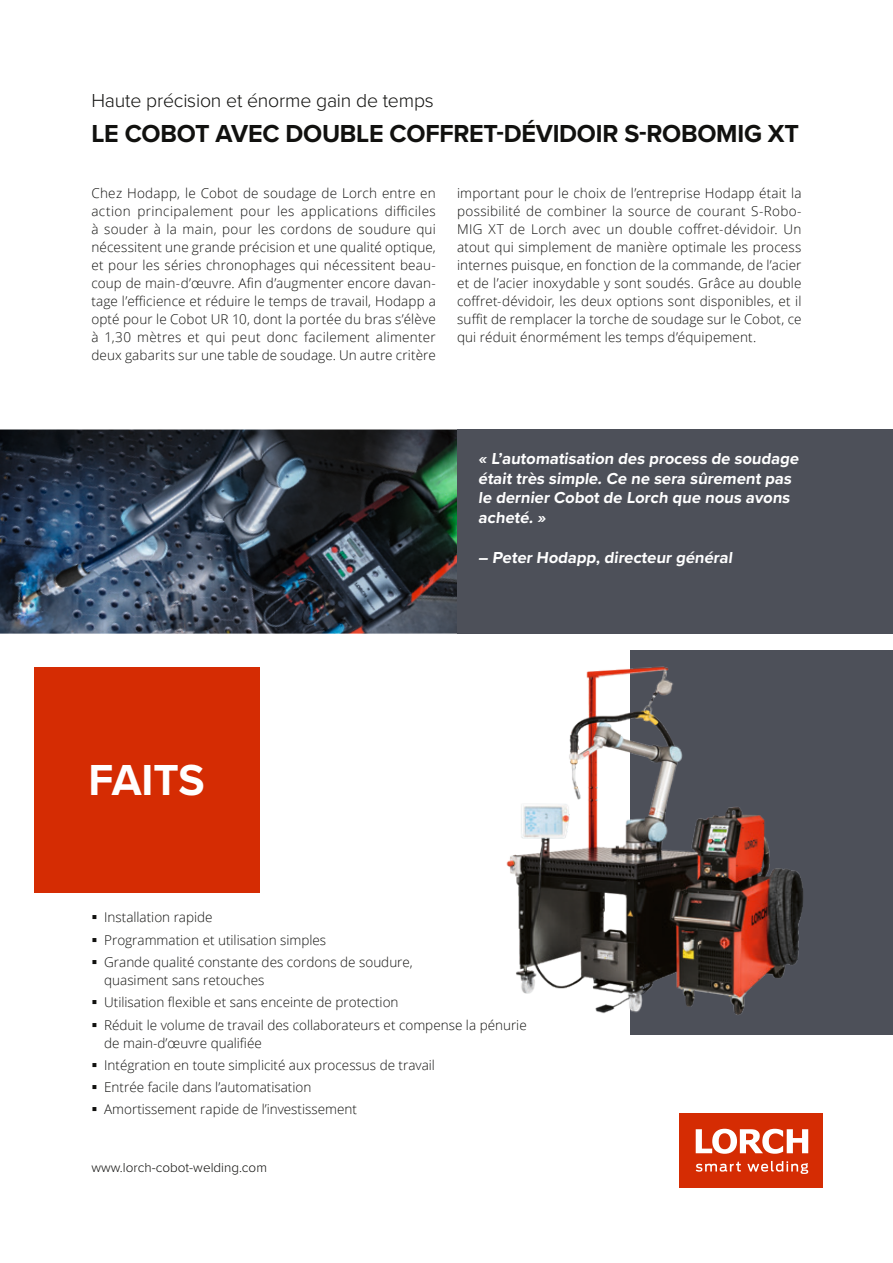
<style>
.page{position:relative;width:893px;height:1263px;background:#fff}
.page>*{position:absolute;margin:0;border:0;box-sizing:border-box;transform-origin:0 0}
.Rotes_Feld{font:700 45px "Proxima Nova";letter-spacing:-.005em;color:#fff}
.Head{font:700 25.5px "Proxima Nova";letter-spacing:-.01em;color:#11110f}
.Overhead{font:300 19.5px "Proxima Nova";letter-spacing:-.01em;color:#11110f}
.Zitat_weiss{font:700 16.5px/19.8px "Proxima Nova";color:#fff}
.Fließtext_Block{font:300 13.5px/18px "Open Sans";color:#11110f;text-align:justify}
.Fließtext_10P{font:300 13.5px "Proxima Nova";color:#11110f}
</style>
<div class="page">
<div style="left:680px;top:1113px;width:143px;height:74px;background:#d52c03"></div>
<svg style="left:696px;top:1129px;width:112px;height:25px"></svg>
<svg style="left:696px;top:1161px;width:112px;height:13px"></svg>
<div style="left:34px;top:668px;width:225px;height:225px;background:#d52c03"></div>
<img style="left:0;top:429px;width:457px;height:205px">
<div style="left:630px;top:651px;width:263px;height:384px;background:#4d5059"></div>
<img style="left:506px;top:650px;width:323px;height:365px">
<div style="left:457px;top:429px;width:436px;height:205px;background:#4d5059"></div>
<p class="Overhead" style="left:91px;top:86px;width:344px">Haute précision et énorme gain de temps</p>
<p class="Head" style="left:91px;top:114px;width:709px">LE COBOT AVEC DOUBLE COFFRET-DÉVIDOIR S-ROBOMIG XT</p>
<p class="Fließtext_Block" style="left:91px;top:184px;width:346px">Chez Hodapp, le Cobot de soudage de Lorch entre en action principalement pour les applications difficiles à souder à la main, pour les cordons de soudure qui nécessitent une grande précision et une qualité optique, et pour les séries chronophages qui nécessitent beau&shy;coup de main-d’œuvre. Afin d’augmenter encore davan&shy;tage l’efficience et réduire le temps de travail, Hodapp a opté pour le Cobot UR 10, dont la portée du bras s’élève à 1,30 mètres et qui peut donc facilement alimenter deux gabarits sur une table de soudage. Un autre critère</p>
<p class="Fließtext_Block" style="left:457px;top:184px;width:346px">important pour le choix de l’entreprise Hodapp était la possibilité de combiner la source de courant S-Robo-MIG XT de Lorch avec un double coffret-dévidoir. Un atout qui simplement de manière optimale les process internes puisque, en fonction de la commande, de l’acier et de l’acier inoxydable y sont soudés. Grâce au double coffret-dévidoir, les deux options sont disponibles, et il suffit de remplacer la torche de soudage sur le Cobot, ce qui réduit énormément les temps d’équipement.</p>
<p class="Zitat_weiss" style="left:478px;top:448px;width:325px">« L’automatisation des process de soudage était très simple. Ce ne sera sûrement pas le dernier Cobot de Lorch que nous avons acheté. »</p>
<p class="Zitat_weiss" style="left:478px;top:547px;width:258px">– Peter Hodapp, directeur général</p>
<p class="Rotes_Feld" style="left:89px;top:746px;width:118px">FAITS</p>
<p class="Fließtext_Block" style="left:104px;top:908px;width:110px">Installation rapide</p>
<p class="Fließtext_Block" style="left:104px;top:930px;width:224px">Programmation et utilisation simples</p>
<p class="Fließtext_Block" style="left:104px;top:953px;width:310px">Grande qualité constante des cordons de soudure, quasiment sans retouches</p>
<p class="Fließtext_Block" style="left:104px;top:993px;width:296px">Utilisation flexible et sans enceinte de protection</p>
<p class="Fließtext_Block" style="left:104px;top:1015px;width:424px">Réduit le volume de travail des collaborateurs et compense la pénurie de main-d’œuvre qualifiée</p>
<p class="Fließtext_Block" style="left:104px;top:1055px;width:332px">Intégration en toute simplicité aux processus de travail</p>
<p class="Fließtext_Block" style="left:104px;top:1078px;width:209px">Entrée facile dans l’automatisation</p>
<p class="Fließtext_Block" style="left:104px;top:1100px;width:254px">Amortissement rapide de l’investissement</p>
<p class="Fließtext_10P" style="left:91px;top:1157px;width:177px">www.lorch-cobot-welding.com</p>
</div>
